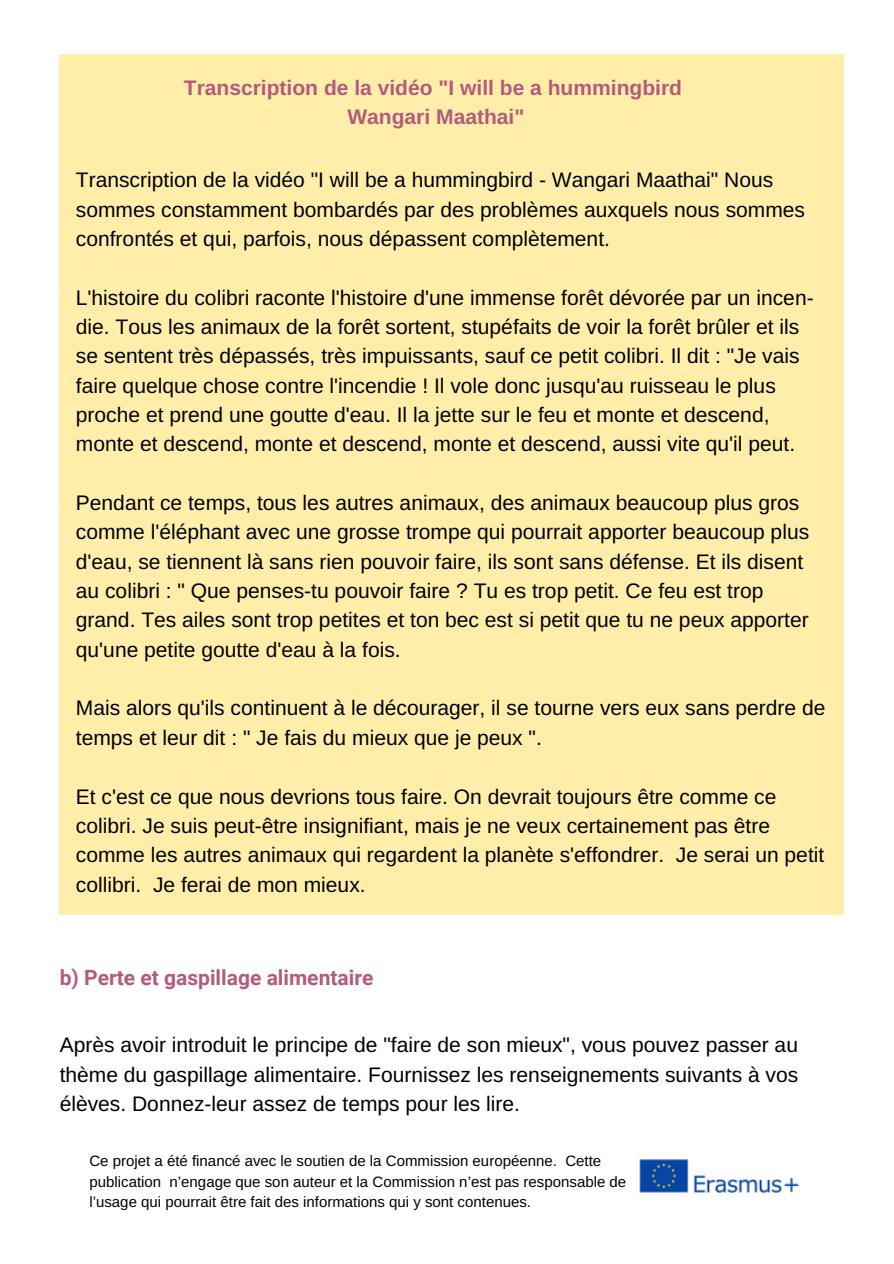
<style>
.page{position:relative;width:894px;height:1264px;background:#fff}
.page>*{position:absolute;margin:0;border:0;box-sizing:border-box;transform-origin:0 0}
.t1{font:21px/29.4px "Arimo";color:#000}
.t2{font:700 21px/29.4px "Arimo";color:#b45a7d;text-align:center}
.t3{font:700 21px "Roboto";color:#b45a7d}
.t4{font:15px/20.2px "Arimo";color:#000}
</style>
<div class="page">
<img style="left:639px;top:1159px;width:160px;height:34px">
<div style="left:60px;top:54px;width:783px;height:860px;background:#ffeea9"></div>
<p class="t2" style="left:184px;top:73px;width:499px">Transcription de la vidéo "I will be a hummingbird<br>Wangari Maathai"</p>
<p class="t1" style="left:76px;top:165px;width:730px">Transcription de la vidéo "I will be a hummingbird - Wangari Maathai" Nous sommes constamment bombardés par des problèmes auxquels nous sommes confrontés et qui, parfois, nous dépassent complètement.</p>
<p class="t1" style="left:76px;top:283px;width:739px">L'histoire du colibri raconte l'histoire d'une immense forêt dévorée par un incen&shy;die. Tous les animaux de la forêt sortent, stupéfaits de voir la forêt brûler et ils se sentent très dépassés, très impuissants, sauf ce petit colibri. Il dit : "Je vais faire quelque chose contre l'incendie ! Il vole donc jusqu'au ruisseau le plus proche et prend une goutte d'eau. Il la jette sur le feu et monte et descend, monte et descend, monte et descend, monte et descend, aussi vite qu'il peut.</p>
<p class="t1" style="left:76px;top:488px;width:734px">Pendant ce temps, tous les autres animaux, des animaux beaucoup plus gros comme l'éléphant avec une grosse trompe qui pourrait apporter beaucoup plus d'eau, se tiennent là sans rien pouvoir faire, ils sont sans défense. Et ils disent au colibri : " Que penses-tu pouvoir faire ? Tu es trop petit. Ce feu est trop grand. Tes ailes sont trop petites et ton bec est si petit que tu ne peux apporter qu'une petite goutte d'eau à la fois.</p>
<p class="t1" style="left:76px;top:693px;width:751px">Mais alors qu'ils continuent à le décourager, il se tourne vers eux sans perdre de temps et leur dit : " Je fais du mieux que je peux ".</p>
<p class="t1" style="left:76px;top:781px;width:749px">Et c'est ce que nous devrions tous faire. On devrait toujours être comme ce colibri. Je suis peut-être insignifiant, mais je ne veux certainement pas être comme les autres animaux qui regardent la planète s'effondrer. Je serai un petit collibri. Je ferai de mon mieux.</p>
<p class="t3" style="left:60px;top:965px;width:315px">b) Perte et gaspillage alimentaire</p>
<p class="t1" style="left:60px;top:1030px;width:739px;text-align:justify">Après avoir introduit le principe de "faire de son mieux", vous pouvez passer au thème du gaspillage alimentaire. Fournissez les renseignements suivants à vos élèves. Donnez-leur assez de temps pour les lire.</p>
<p class="t4" style="left:89px;top:1150px;width:538px">Ce projet a été financé avec le soutien de la Commission européenne. Cette publication n’engage que son auteur et la Commission n’est pas responsable de l’usage qui pourrait être fait des informations qui y sont contenues.</p>
</div>
